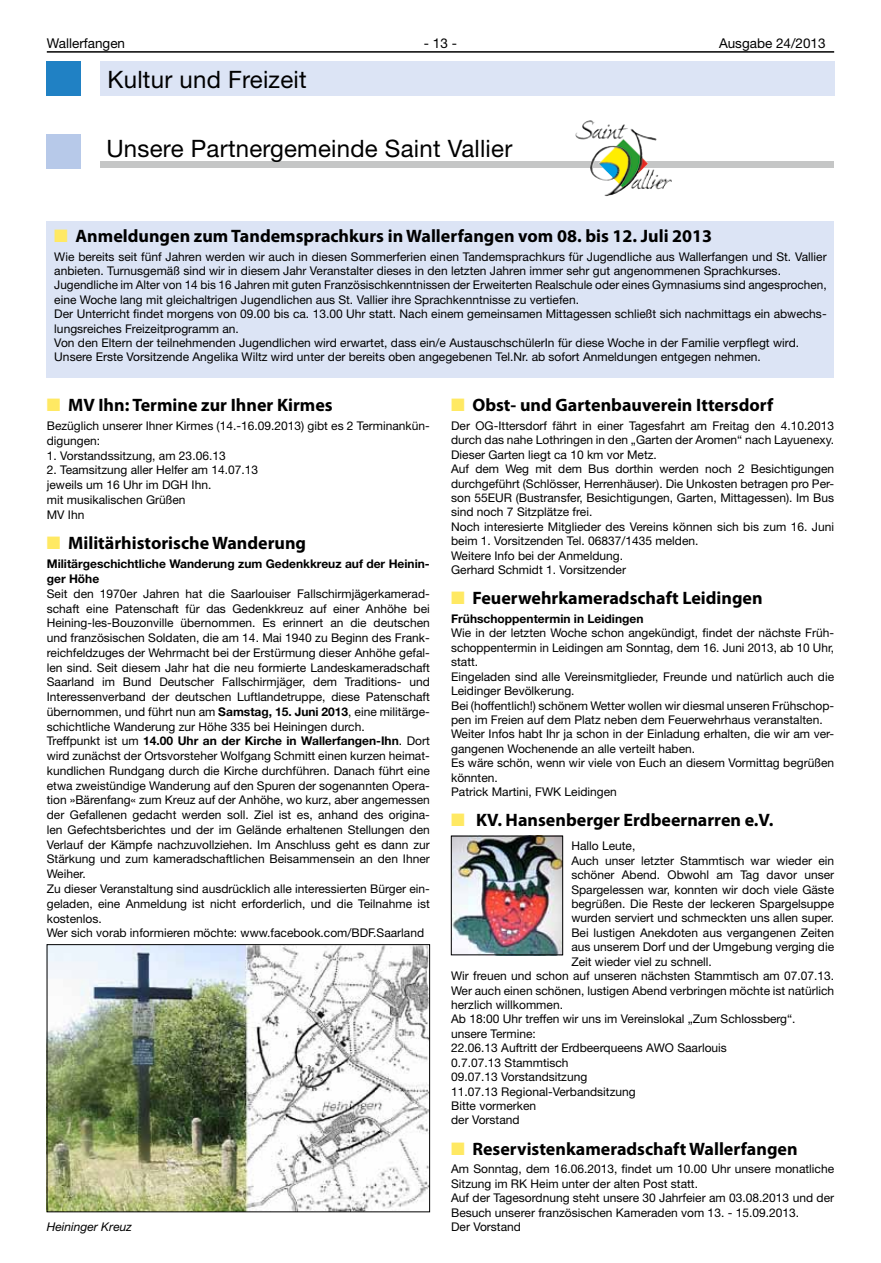
<style>
.page{position:relative;width:881px;height:1263px;background:#fff}
.page>*{position:absolute;margin:0;border:0;box-sizing:border-box;transform-origin:0 0}
.t1{font:24px "Lmhqjh Kqdgkd Helvetica Neue";letter-spacing:.01em;color:#000}
.t2{font:24px "Lydnmk Kqdgkd Helvetica Neue";letter-spacing:.01em;color:#000}
.t3{font:700 18px "Myriad Pro";color:#000}
.t4{font:13.5px "Helvetica Neue LT";color:#000}
.t5{font:12px/14.4px "Helvetica Neue LT";color:#000}
.t6{font:700 12px/14.7px "Helvetica Neue LT";color:#000}
.t7{font:italic 12px "Helvetica Neue LT";color:#000}
.s1{color:#ffe963}
.s2{font-weight:700}
</style>
<div class="page">
<hr style="left:47px;top:51px;width:786px;height:2px;background:#000">
<img style="left:49px;top:946px;width:378px;height:264px">
<div style="left:47px;top:944px;width:382px;height:268px;border:1px solid #000"></div>
<img style="left:453px;top:838px;width:107px;height:115px">
<div style="left:451px;top:836px;width:111px;height:119px;border:1px solid #000"></div>
<div style="left:47px;top:62px;width:34px;height:34px;background:#2081c4"></div>
<div style="left:100px;top:62px;width:733px;height:34px;background:#dce4f5"></div>
<div style="left:47px;top:134px;width:34px;height:34px;background:#b7c9e9"></div>
<div style="left:100px;top:162px;width:733px;height:6px;background:#c5c6c6"></div>
<img style="left:575px;top:120px;width:15px;height:20px">
<div style="left:47px;top:221px;width:786px;height:156px;background:#dce4f5"></div>
<p class="t4" style="left:47px;top:35px;width:80px">Wallerfangen</p>
<p class="t4" style="left:424px;top:35px;width:35px">- 13 -</p>
<p class="t4" style="left:718px;top:35px;width:108px">Ausgabe 24/2013</p>
<h1 class="t2" style="left:107px;top:65px;width:201px">Kultur und Freizeit</h1>
<h1 class="t1" style="left:106px;top:134px;width:407px">Unsere Partnergemeinde Saint Vallier</h1>
<h2 class="t3" style="left:54px;top:224px;width:659px"><span class="s1">■</span> Anmeldungen zum Tandemsprachkurs in Wallerfangen vom 08. bis 12. Juli 2013</h2>
<p class="t5" style="left:54px;top:249px;width:773px">Wie bereits seit fünf Jahren werden wir auch in diesen Sommerferien einen Tandemsprachkurs für Jugendliche aus Wallerfangen und St. Vallier anbieten. Turnusgemäß sind wir in diesem Jahr Veranstalter dieses in den letzten Jahren immer sehr gut angenommenen Sprachkurses.<br>Jugendliche im Alter von 14 bis 16 Jahren mit guten Französischkenntnissen der Erweiterten Realschule oder eines Gymnasiums sind angesprochen, eine Woche lang mit gleichaltrigen Jugendlichen aus St. Vallier ihre Sprachkenntnisse zu vertiefen.<br>Der Unterricht findet morgens von 09.00 bis ca. 13.00 Uhr statt. Nach einem gemeinsamen Mittagessen schließt sich nachmittags ein abwechs&shy;lungsreiches Freizeitprogramm an.<br>Von den Eltern der teilnehmenden Jugendlichen wird erwartet, dass ein/e AustauschschülerIn für diese Woche in der Familie verpflegt wird.<br>Unsere Erste Vorsitzende Angelika Wiltz wird unter der bereits oben angegebenen Tel.Nr. ab sofort Anmeldungen entgegen nehmen.</p>
<h2 class="t3" style="left:47px;top:393px;width:287px"><span class="s1">■</span> MV Ihn: Termine zur Ihner Kirmes</h2>
<p class="t5" style="left:47px;top:418px;width:384px">Bezüglich unserer Ihner Kirmes (14.-16.09.2013) gibt es 2 Terminankün&shy;digungen:</p>
<p class="t5" style="left:47px;top:448px;width:180px">1. Vorstandssitzung, am 23.06.13</p>
<p class="t5" style="left:47px;top:463px;width:213px">2. Teamsitzung aller Helfer am 14.07.13 jeweils um 16 Uhr im DGH Ihn.<br>mit musikalischen Grüßen<br>MV Ihn</p>
<h2 class="t3" style="left:47px;top:531px;width:261px"><span class="s1">■</span> Militärhistorische Wanderung</h2>
<p class="t6" style="left:47px;top:556px;width:384px">Militärgeschichtliche Wanderung zum Gedenkkreuz auf der Heinin&shy;ger Höhe</p>
<p class="t5" style="left:47px;top:586px;width:384px">Seit den 1970er Jahren hat die Saarlouiser Fallschirmjägerkamerad&shy;schaft eine Patenschaft für das Gedenkkreuz auf einer Anhöhe bei Heining-les-Bouzonville übernommen. Es erinnert an die deutschen und französischen Soldaten, die am 14. Mai 1940 zu Beginn des Frank&shy;reichfeldzuges der Wehrmacht bei der Erstürmung dieser Anhöhe gefal&shy;len sind. Seit diesem Jahr hat die neu formierte Landeskameradschaft Saarland im Bund Deutscher Fallschirmjäger, dem Traditions- und Interessenverband der deutschen Luftlandetruppe, diese Patenschaft übernommen, und führt nun am <span class="s2">Samstag, 15. Juni 2013</span>, eine militärge&shy;schichtliche Wanderung zur Höhe 335 bei Heiningen durch.<br>Treffpunkt ist um <span class="s2">14.00 Uhr an der Kirche in Wallerfangen-Ihn</span>. Dort wird zunächst der Ortsvorsteher Wolfgang Schmitt einen kurzen heimat&shy;kundlichen Rundgang durch die Kirche durchführen. Danach führt eine etwa zweistündige Wanderung auf den Spuren der sogenannten Opera&shy;tion »Bärenfang« zum Kreuz auf der Anhöhe, wo kurz, aber angemessen der Gefallenen gedacht werden soll. Ziel ist es, anhand des origina&shy;len Gefechtsberichtes und der im Gelände erhaltenen Stellungen den Verlauf der Kämpfe nachzuvollziehen. Im Anschluss geht es dann zur Stärkung und zum kameradschaftlichen Beisammensein an den Ihner Weiher.<br>Zu dieser Veranstaltung sind ausdrücklich alle interessierten Bürger ein&shy;geladen, eine Anmeldung ist nicht erforderlich, und die Teilnahme ist kostenlos.<br>Wer sich vorab informieren möchte: www.facebook.com/BDF.Saarland</p>
<p class="t7" style="left:47px;top:1219px;width:86px">Heininger Kreuz</p>
<h2 class="t3" style="left:451px;top:393px;width:323px"><span class="s1">■</span> Obst- und Gartenbauverein Ittersdorf</h2>
<p class="t5" style="left:451px;top:418px;width:384px">Der OG-Ittersdorf fährt in einer Tagesfahrt am Freitag den 4.10.2013 durch das nahe Lothringen in den „Garten der Aromen“ nach Layuenexy.<br>Dieser Garten liegt ca 10 km vor Metz.<br>Auf dem Weg mit dem Bus dorthin werden noch 2 Besichtigungen durchgeführt (Schlösser, Herrenhäuser). Die Unkosten betragen pro Per&shy;son 55EUR (Bustransfer, Besichtigungen, Garten, Mittagessen). Im Bus sind noch 7 Sitzplätze frei.<br>Noch interesierte Mitglieder des Vereins können sich bis zum 16. Juni beim 1. Vorsitzenden Tel. 06837/1435 melden.<br>Weitere Info bei der Anmeldung.<br>Gerhard Schmidt 1. Vorsitzender</p>
<h2 class="t3" style="left:451px;top:586px;width:313px"><span class="s1">■</span> Feuerwehrkameradschaft Leidingen</h2>
<p class="t6" style="left:451px;top:611px;width:194px">Frühschoppentermin in Leidingen</p>
<p class="t5" style="left:451px;top:626px;width:384px">Wie in der letzten Woche schon angekündigt, findet der nächste Früh&shy;schoppentermin in Leidingen am Sonntag, dem 16. Juni 2013, ab 10 Uhr, statt.<br>Eingeladen sind alle Vereinsmitglieder, Freunde und natürlich auch die Leidinger Bevölkerung.<br>Bei (hoffentlich!) schönem Wetter wollen wir diesmal unseren Frühschop&shy;pen im Freien auf dem Platz neben dem Feuerwehrhaus veranstalten.<br>Weiter Infos habt Ihr ja schon in der Einladung erhalten, die wir am ver&shy;gangenen Wochenende an alle verteilt haben.<br>Es wäre schön, wenn wir viele von Euch an diesem Vormittag begrüßen könnten.<br>Patrick Martini, FWK Leidingen</p>
<h2 class="t3" style="left:451px;top:808px;width:324px"><span class="s1">■</span> KV. Hansenberger Erdbeernarren e.V.</h2>
<p class="t5" style="left:571px;top:839px;width:66px">Hallo Leute,</p>
<p class="t5" style="left:571px;top:853px;width:264px">Auch unser letzter Stammtisch war wieder ein</p>
<p class="t5" style="left:571px;top:867px;width:264px">schöner Abend. Obwohl am Tag davor unser</p>
<p class="t5" style="left:571px;top:882px;width:264px">Spargelessen war, konnten wir doch viele Gäste</p>
<p class="t5" style="left:571px;top:896px;width:264px">begrüßen. Die Reste der leckeren Spargelsuppe</p>
<p class="t5" style="left:571px;top:911px;width:264px">wurden serviert und schmeckten uns allen super.</p>
<p class="t5" style="left:571px;top:925px;width:264px">Bei lustigen Anekdoten aus vergangenen Zeiten</p>
<p class="t5" style="left:571px;top:940px;width:264px">aus unserem Dorf und der Umgebung verging die</p>
<p class="t5" style="left:571px;top:954px;width:142px">Zeit wieder viel zu schnell.</p>
<p class="t5" style="left:451px;top:968px;width:384px">Wir freuen und schon auf unseren nächsten Stammtisch am 07.07.13.</p>
<p class="t5" style="left:451px;top:983px;width:384px">Wer auch einen schönen, lustigen Abend verbringen möchte ist natürlich</p>
<p class="t5" style="left:451px;top:997px;width:113px">herzlich willkommen.</p>
<p class="t5" style="left:451px;top:1012px;width:346px">Ab 18:00 Uhr treffen wir uns im Vereinslokal „Zum Schlossberg“.</p>
<p class="t5" style="left:451px;top:1026px;width:86px">unsere Termine:</p>
<p class="t5" style="left:451px;top:1041px;width:277px">22.06.13 Auftritt der Erdbeerqueens AWO Saarlouis</p>
<p class="t5" style="left:451px;top:1055px;width:119px">0.7.07.13 Stammtisch</p>
<p class="t5" style="left:451px;top:1069px;width:138px">09.07.13 Vorstandsitzung</p>
<p class="t5" style="left:451px;top:1084px;width:186px">11.07.13 Regional-Verbandsitzung</p>
<p class="t5" style="left:451px;top:1098px;width:87px">Bitte vormerken</p>
<p class="t5" style="left:451px;top:1113px;width:70px">der Vorstand</p>
<h2 class="t3" style="left:451px;top:1137px;width:348px"><span class="s1">■</span> Reservistenkameradschaft Wallerfangen</h2>
<p class="t5" style="left:451px;top:1162px;width:384px">Am Sonntag, dem 16.06.2013, findet um 10.00 Uhr unsere monatliche Sitzung im RK Heim unter der alten Post statt.<br>Auf der Tagesordnung steht unsere 30 Jahrfeier am 03.08.2013 und der Besuch unserer französischen Kameraden vom 13. - 15.09.2013.<br>Der Vorstand</p>
</div>
